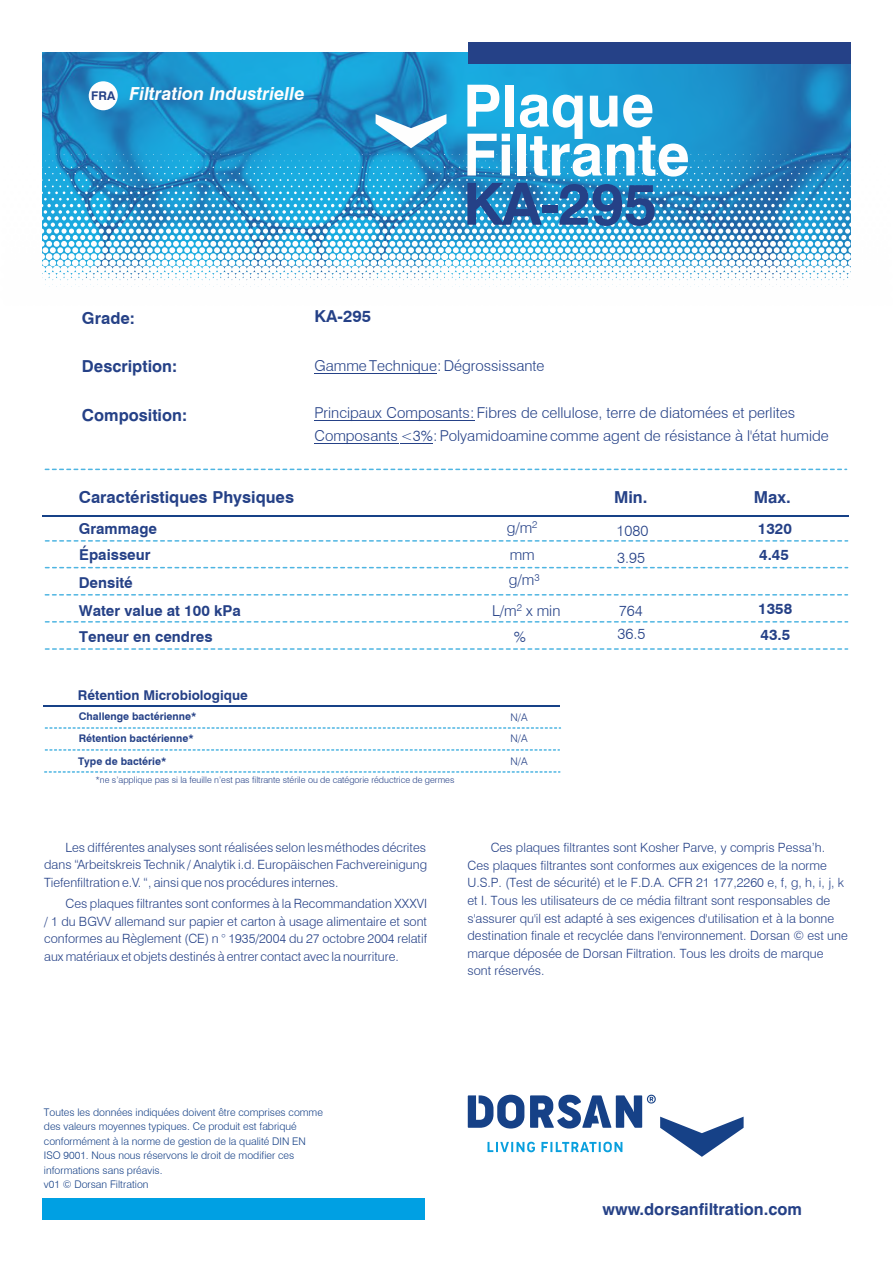
<style>
.page{position:relative;width:893px;height:1262px;background:#fff}
.page>*{position:absolute;margin:0;border:0;box-sizing:border-box;transform-origin:0 0}
.t1{font:700 58.2px/48.9px "Swiss 721 BT";color:#fefefe}
.t2{font:700 58.2px "Swiss 721 BT";color:#254187}
.t3{font:italic 700 18px "Swiss 721 BT";color:#fefefe}
.t4{font:700 16.5px "Swiss 721 BT";color:#254187}
.t5{font:300 15px/23px "Swiss 721 BT";color:#254187}
.t6{font:700 15px "Swiss 721 BT";color:#254187}
.t7{font:700 15px "Swis 721 BT";color:#254187}
.t8{font:700 13.5px "Swiss 721 BT";color:#254187}
.t9{font:300 12.75px/17.5px "Swiss 721 BT";color:#254187;text-align:justify}
.t10{font:300 10.5px/14.4px "Swiss 721 BT";color:#164187}
.t11{font:700 10.5px "Swiss 721 BT";color:#254187}
.t12{font:700 10.5px "Swis 721 BT";color:#254187}
.t13{font:300 10.5px "Swiss 721 BT";color:#254187}
.t14{font:300 9px "Swiss 721 BT";color:#254187}
.s1{font-style:normal;font-size:12px;color:#254187}
.s2{font-family:"Swiss 721 BT"}
</style>
<div class="page">
<svg style="left:42px;top:52px;width:808px;height:102px;background:#1b92cb"></svg>
<svg style="left:453px;top:154px;width:398px;height:133px"></svg>
<svg style="left:42px;top:154px;width:411px;height:133px"></svg>
<div style="left:468px;top:42px;width:382px;height:21px;background:#254187"></div>
<div style="left:42px;top:1198px;width:383px;height:22px;background:#00a0e3"></div>
<div style="left:89px;top:81px;width:29px;height:29px;background:#fefefe;border-radius:50%"></div>
<svg style="left:468px;top:1094px;width:275px;height:62px"></svg>
<svg style="left:375px;top:114px;width:71px;height:34px"></svg>
<hr style="left:43px;top:515px;width:806px;height:2px;background:#164187">
<svg style="left:44px;top:540px;width:805px;height:2px"></svg>
<svg style="left:44px;top:566px;width:805px;height:3px"></svg>
<svg style="left:44px;top:594px;width:805px;height:2px"></svg>
<svg style="left:44px;top:621px;width:805px;height:2px"></svg>
<svg style="left:44px;top:468px;width:804px;height:3px"></svg>
<svg style="left:44px;top:648px;width:805px;height:2px"></svg>
<svg style="left:45px;top:727px;width:515px;height:1px"></svg>
<svg style="left:45px;top:749px;width:514px;height:1px"></svg>
<svg style="left:44px;top:771px;width:516px;height:1px"></svg>
<hr style="left:44px;top:706px;width:516px;height:1px;background:#164187">
<svg style="left:400px;top:443px;width:33px;height:1px"></svg>
<hr style="left:314px;top:373px;width:123px;height:1px;background:#254187">
<hr style="left:314px;top:420px;width:160px;height:1px;background:#254187">
<hr style="left:314px;top:443px;width:84px;height:1px;background:#254187">
<h2 class="t3" style="left:91px;top:83px;width:215px"><span class="s1">FRA</span> Filtration Industrielle</h2>
<h1 class="t1" style="left:463px;top:81px;width:228px">Plaque<br>Filtrante</h1>
<h1 class="t2" style="left:463px;top:180px;width:195px">KA-295</h1>
<p class="t4" style="left:82px;top:308px;width:55px">Grade:</p>
<p class="t4" style="left:82px;top:360px;width:97px">Description:</p>
<p class="t4" style="left:82px;top:408px;width:107px">Composition:</p>
<p class="t4" style="left:314px;top:306px;width:58px">KA-295</p>
<p class="t5" style="left:314px;top:354px;width:231px">Gamme Technique: Dégrossissante</p>
<p class="t5" style="left:314px;top:401px;width:516px">Principaux Composants: Fibres de cellulose, terre de diatomées et perlites<br>Composants &lt;3%: Polyamidoamine comme agent de résistance à l'état humide</p>
<p class="t4" style="left:79px;top:487px;width:217px">Caractéristiques Physiques</p>
<p class="t4" style="left:614px;top:490px;width:35px">Min.</p>
<p class="t4" style="left:754px;top:490px;width:38px">Max.</p>
<p class="t6" style="left:79px;top:519px;width:80px">Grammage</p>
<p class="t5" style="left:506px;top:516px;width:32px">g/m<sup>2</sup></p>
<p class="t7" style="left:79px;top:546px;width:73px">Épaisseur</p>
<p class="t5" style="left:510px;top:543px;width:27px">mm</p>
<p class="t6" style="left:79px;top:573px;width:55px">Densité</p>
<p class="t5" style="left:509px;top:568px;width:32px">g/m<sup>3</sup></p>
<p class="t6" style="left:79px;top:601px;width:164px">Water value at 100 kPa</p>
<p class="t5" style="left:492px;top:599px;width:70px">L/m<sup>2</sup> x min</p>
<p class="t5" style="left:616px;top:519px;width:33px">1080</p>
<p class="t6" style="left:757px;top:519px;width:36px">1320</p>
<p class="t5" style="left:617px;top:546px;width:29px">3.95</p>
<p class="t6" style="left:759px;top:546px;width:31px">4.45</p>
<p class="t5" style="left:618px;top:599px;width:25px">764</p>
<p class="t6" style="left:758px;top:599px;width:36px">1358</p>
<p class="t5" style="left:617px;top:622px;width:29px">36.5</p>
<p class="t6" style="left:760px;top:626px;width:31px">43.5</p>
<p class="t6" style="left:79px;top:628px;width:135px">Teneur en cendres</p>
<p class="t5" style="left:513px;top:625px;width:14px">%</p>
<p class="t8" style="left:78px;top:686px;width:171px">Rétention Microbiologique</p>
<p class="t12" style="left:79px;top:710px;width:119px">C<span class="s2">hallenge</span> bactérienne<span class="s2">*</span></p>
<p class="t11" style="left:79px;top:731px;width:116px">Rétention bactérienne*</p>
<p class="t11" style="left:78px;top:755px;width:90px">Type de bactérie*</p>
<p class="t13" style="left:510px;top:755px;width:18px">N/A</p>
<p class="t13" style="left:510px;top:711px;width:18px">N/A</p>
<p class="t13" style="left:510px;top:732px;width:18px">N/A</p>
<p class="t14" style="left:95px;top:774px;width:360px">*ne s’applique pas si la feuille n’est pas filtrante stérile ou de catégorie réductrice de germes</p>
<p class="t9" style="left:44px;top:838px;width:384px;text-indent:21px">Les différentes analyses sont réalisées selon lesméthodes décrites dans “Arbeitskreis Technik / Analytik i.d. Europäischen Fachvereinigung Tiefenfiltration e.V. “, ainsi que nos procédures internes.</p>
<p class="t9" style="left:44px;top:894px;width:384px;text-indent:21px">Ces plaques filtrantes sont conformes à la Recommandation XXXVI / 1 du BGVV allemand sur papier et carton à usage alimentaire et sont conformes au Règlement (CE) n ° 1935/2004 du 27 octobre 2004 relatif aux matériaux et objets destinés à entrer contact avec la nourriture.</p>
<p class="t9" style="left:467px;top:839px;width:382px;text-align:left;text-indent:23px">Ces plaques filtrantes sont Kosher Parve, y compris Pessa’h.<br>Ces plaques filtrantes sont conformes aux exigences de la norme U.S.P. (Test de sécurité) et le F.D.A. CFR 21 177,2260 e, f, g, h, i, j, k et I. Tous les utilisateurs de ce média filtrant sont responsables de s'assurer qu'il est adapté à ses exigences d'utilisation et à la bonne destination finale et recyclée dans l'environnement. Dorsan © est une marque déposée de Dorsan Filtration. Tous les droits de marque sont réservés.</p>
<p class="t10" style="left:44px;top:1104px;width:280px">Toutes les données indiquées doivent être comprises comme des valeurs moyennes typiques. Ce produit est fabriqué conformément à la norme de gestion de la qualité DIN EN ISO 9001. Nous nous réservons le droit de modifier ces informations sans préavis.<br>v01 © Dorsan Filtration</p>
<p class="t4" style="left:602px;top:1202px;width:201px">www.dorsanfiltration.com</p>
</div>
